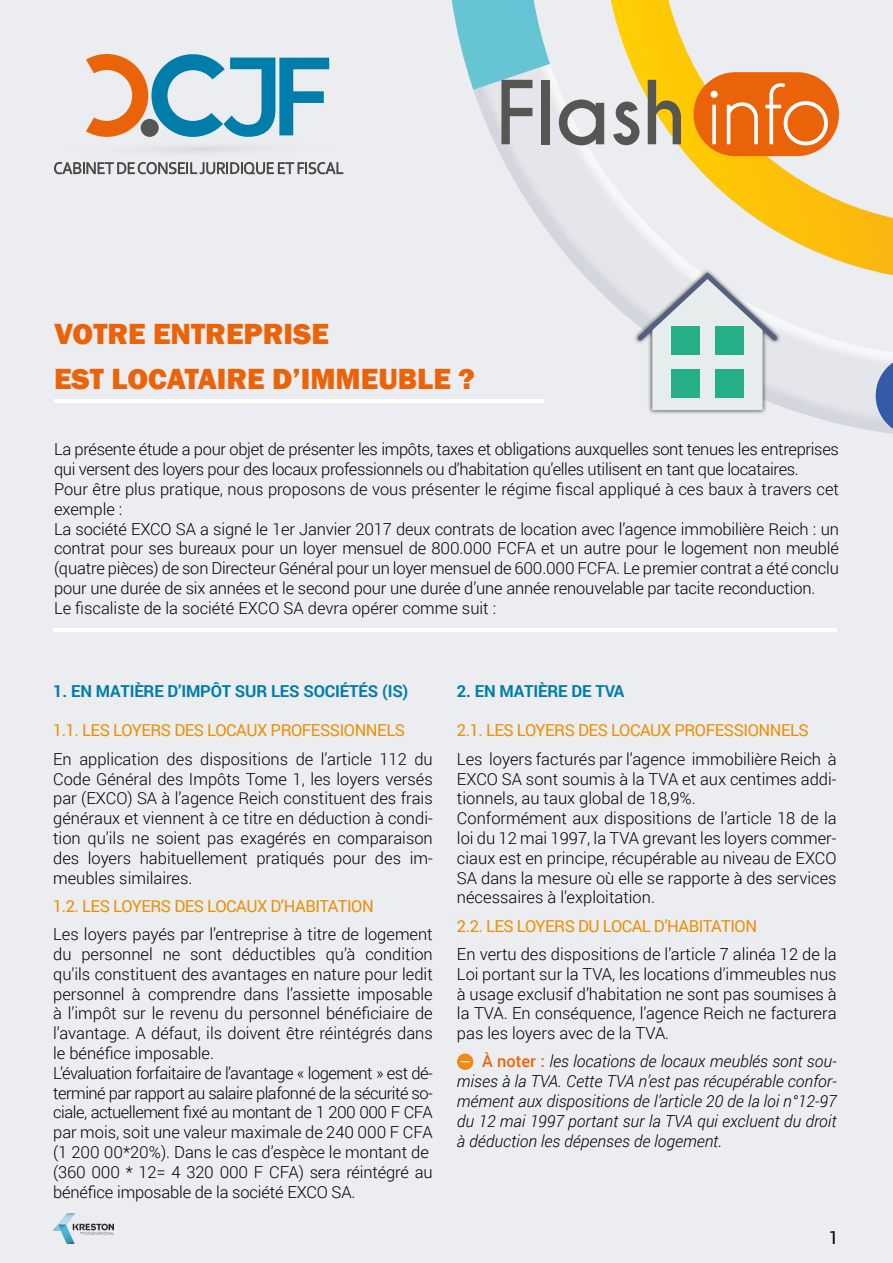
<style>
.page{position:relative;width:893px;height:1263px;background:#ebedf0}
.page>*{position:absolute;margin:0;border:0;box-sizing:border-box;transform-origin:0 0}
.t1{font:700 82.5px "Caviar Dreams";letter-spacing:-.025em;color:#565654}
.t2{font:800 30px/45px "Franklin Gothic";color:#eb6309}
.t3{font:18px "Roboto";color:#000}
.t4{font:300 16.5px/19.8px "Roboto";letter-spacing:-.005em;color:#000}
.t5{font:italic 300 16.5px/19.8px "Roboto";color:#000;text-align:justify}
.t6{font:16.5px "Roboto";letter-spacing:-.03em;color:#eb8f00}
.t7{font:700 16.5px "Roboto";letter-spacing:-.01em;color:#007da9}
.s1{font-weight:400;color:#fff}
.s2{font-weight:500;font-style:normal;color:#eb6309}
</style>
<div class="page">
<svg style="left:54px;top:54px;width:289px;height:120px"></svg>
<svg style="left:430px;top:0;width:419px;height:403px"></svg>
<img style="left:513px;top:0;width:39px;height:237px">
<img style="left:462px;top:90px;width:52px;height:90px">
<img style="left:566px;top:104px;width:52px;height:205px">
<img style="left:618px;top:291px;width:16px;height:59px">
<img style="left:781px;top:344px;width:112px;height:76px">
<svg style="left:874px;top:362px;width:19px;height:67px"></svg>
<svg style="left:452px;top:0;width:98px;height:90px"></svg>
<svg style="left:572px;top:0;width:321px;height:291px"></svg>
<svg style="left:611px;top:0;width:282px;height:275px"></svg>
<hr style="left:54px;top:400px;width:489px;height:3px;background:#fff">
<hr style="left:53px;top:628px;width:784px;height:3px;background:#fff">
<div style="left:694px;top:72px;width:145px;height:84px;background:#eb6309;border-radius:42px"></div>
<div style="left:634px;top:269px;width:147px;height:145px;background:#000;opacity:.75"></div>
<svg style="left:638px;top:272px;width:141px;height:138px"></svg>
<svg style="left:457px;top:1053px;width:16px;height:17px"></svg>
<img style="left:53px;top:1214px;width:60px;height:29px">
<h1 class="t1" style="left:495px;top:63px;width:338px">Flash <span class="s1">info</span></h1>
<h2 class="t2" style="left:54px;top:312px;width:422px">VOTRE ENTREPRISE<br>EST LOCATAIRE D’IMMEUBLE ?</h2>
<p class="t4" style="left:54px;top:439px;width:786px">La présente étude a pour objet de présenter les impôts, taxes et obligations auxquelles sont tenues les entreprises qui versent des loyers pour des locaux professionnels ou d’habitation qu’elles utilisent en tant que locataires.<br>Pour être plus pratique, nous proposons de vous présenter le régime fiscal appliqué à ces baux à travers cet exemple :<br>La société EXCO SA a signé le 1er Janvier 2017 deux contrats de location avec l’agence immobilière Reich : un contrat pour ses bureaux pour un loyer mensuel de 800.000 FCFA et un autre pour le logement non meublé (quatre pièces) de son Directeur Général pour un loyer mensuel de 600.000 FCFA. Le premier contrat a été conclu pour une durée de six années et le second pour une durée d’une année renouvelable par tacite reconduction.<br>Le fiscaliste de la société EXCO SA devra opérer comme suit :</p>
<p class="t7" style="left:53px;top:679px;width:357px">1. EN MATIÈRE D’IMPÔT SUR LES SOCIÉTÉS (IS)</p>
<p class="t6" style="left:53px;top:719px;width:353px">1.1. LES LOYERS DES LOCAUX PROFESSIONNELS</p>
<p class="t4" style="left:53px;top:748px;width:381px;text-align:justify">En application des dispositions de l’article 112 du Code Général des Impôts Tome 1, les loyers versés par (EXCO) SA à l’agence Reich constituent des frais généraux et viennent à ce titre en déduction à condi&shy;tion qu’ils ne soient pas exagérés en comparaison des loyers habituellement pratiqués pour des im&shy;meubles similaires.</p>
<p class="t6" style="left:53px;top:894px;width:322px">1.2. LES LOYERS DES LOCAUX D’HABITATION</p>
<p class="t4" style="left:53px;top:924px;width:381px">Les loyers payés par l’entreprise à titre de logement du personnel ne sont déductibles qu’à condition qu’ils constituent des avantages en nature pour ledit personnel à comprendre dans l’assiette imposable à l’impôt sur le revenu du personnel bénéficiaire de l’avantage. A défaut, ils doivent être réintégrés dans le bénéfice imposable.<br>L’évaluation forfaitaire de l’avantage « logement » est dé&shy;terminé par rapport au salaire plafonné de la sécurité so&shy;ciale, actuellement fixé au montant de 1 200 000 F CFA par mois, soit une valeur maximale de 240 000 F CFA (1 200 00*20%). Dans le cas d’espèce le montant de (360 000 * 12= 4 320 000 F CFA) sera réintégré au bénéfice imposable de la société EXCO SA.</p>
<p class="t7" style="left:457px;top:679px;width:169px">2. EN MATIÈRE DE TVA</p>
<p class="t6" style="left:457px;top:719px;width:353px">2.1. LES LOYERS DES LOCAUX PROFESSIONNELS</p>
<p class="t4" style="left:457px;top:748px;width:381px">Les loyers facturés par l’agence immobilière Reich à EXCO SA sont soumis à la TVA et aux centimes addi&shy;tionnels, au taux global de 18,9%.<br>Conformément aux dispositions de l’article 18 de la loi du 12 mai 1997, la TVA grevant les loyers commer&shy;ciaux est en principe, récupérable au niveau de EXCO SA dans la mesure où elle se rapporte à des services nécessaires à l’exploitation.</p>
<p class="t6" style="left:457px;top:914px;width:302px">2.2. LES LOYERS DU LOCAL D’HABITATION</p>
<p class="t4" style="left:457px;top:944px;width:381px;text-align:justify">En vertu des dispositions de l’article 7 alinéa 12 de la Loi portant sur la TVA, les locations d’immeubles nus à usage exclusif d’habitation ne sont pas soumises à la TVA. En conséquence, l’agence Reich ne facturera pas les loyers avec de la TVA.</p>
<p class="t5" style="left:457px;top:1051px;width:381px;text-indent:25px"><span class="s2">À noter :</span> les locations de locaux meublés sont sou&shy;mises à la TVA. Cette TVA n’est pas récupérable confor&shy;mément aux dispositions de l’article 20 de la loi n°12-97 du 12 mai 1997 portant sur la TVA qui excluent du droit à déduction les dépenses de logement.</p>
<p class="t3" style="left:829px;top:1224px;width:12px">1</p>
</div>
